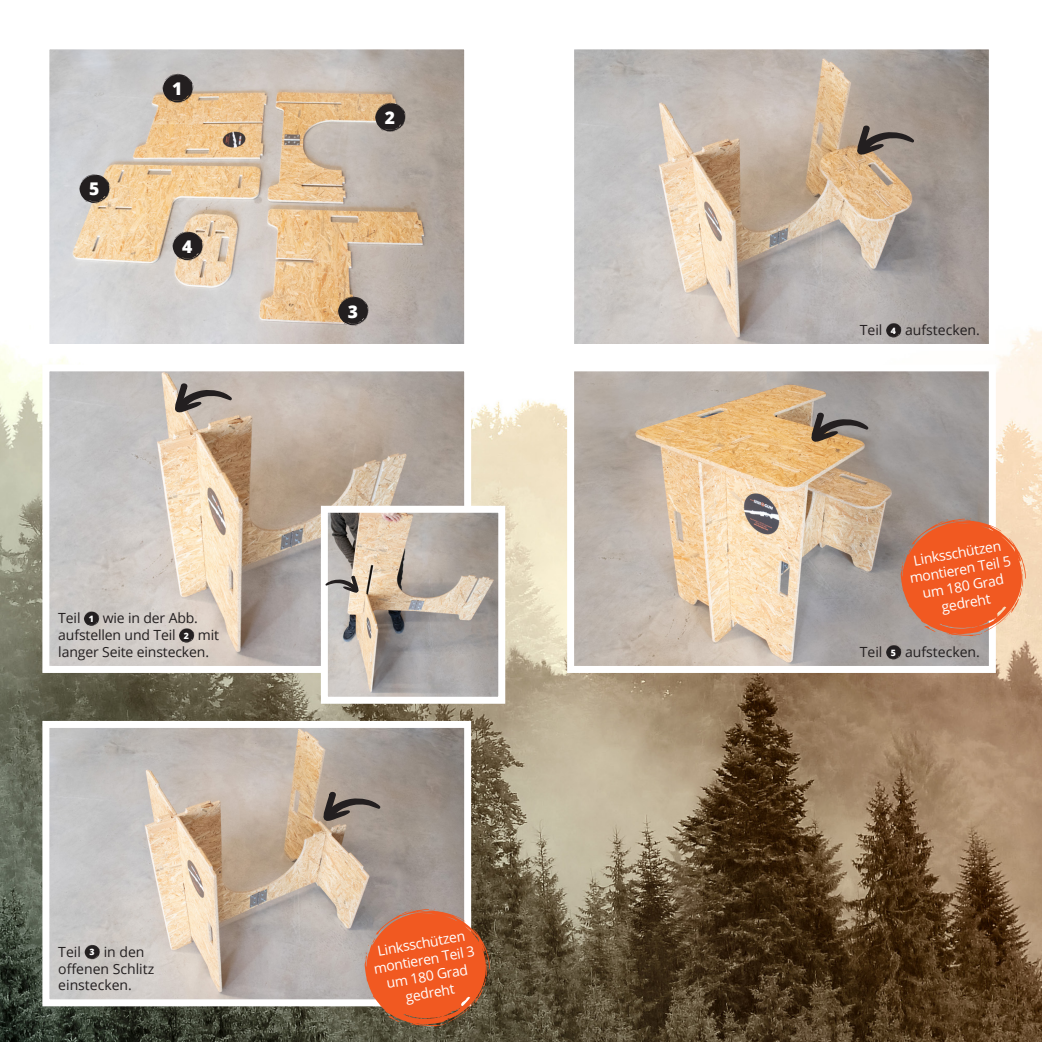
<style>
.page{position:relative;width:1042px;height:1042px;background:#fff}
.page>*{position:absolute;margin:0;border:0;box-sizing:border-box;transform-origin:0 0}
.t1{font:800 17.5px "Open Sans";color:#fff}
.t2{font:14px/16.8px "Open Sans";color:#231f20}
.t3{font:14px/16.8px "Open Sans";color:#fff;text-align:center}
.s1{font-weight:800;font-size:8.75px;color:#fff}
</style>
<div class="page">
<img style="left:0;top:328px;width:1042px;height:714px">
<img style="left:50px;top:50px;width:413px;height:293px">
<div style="left:42px;top:42px;width:429px;height:309px;border:7px solid #fff"></div>
<img style="left:575px;top:50px;width:413px;height:293px">
<div style="left:567px;top:42px;width:429px;height:309px;border:7px solid #fff"></div>
<img style="left:575px;top:372px;width:413px;height:293px">
<div style="left:567px;top:364px;width:429px;height:309px;border:7px solid #fff"></div>
<img style="left:50px;top:729px;width:413px;height:269px">
<div style="left:42px;top:721px;width:429px;height:285px;border:7px solid #fff"></div>
<svg style="left:856px;top:124px;width:59px;height:32px;background:#81756d"></svg>
<svg style="left:810px;top:411px;width:59px;height:32px;background:#82776c"></svg>
<svg style="left:322px;top:790px;width:59px;height:32px;background:#7f756e"></svg>
<svg style="left:163px;top:74px;width:30px;height:29px"></svg>
<svg style="left:375px;top:103px;width:31px;height:29px"></svg>
<svg style="left:338px;top:296px;width:31px;height:29px"></svg>
<svg style="left:172px;top:231px;width:31px;height:29px"></svg>
<svg style="left:79px;top:174px;width:31px;height:29px"></svg>
<svg style="left:886px;top:323px;width:15px;height:14px"></svg>
<svg style="left:886px;top:645px;width:15px;height:14px"></svg>
<svg style="left:85px;top:945px;width:15px;height:14px"></svg>
<img style="left:50px;top:372px;width:413px;height:293px">
<div style="left:42px;top:364px;width:429px;height:309px;border:7px solid #fff"></div>
<svg style="left:174px;top:382px;width:58px;height:32px;background:#928983"></svg>
<img style="left:329px;top:514px;width:168px;height:182px">
<div style="left:321px;top:506px;width:184px;height:198px;border:7px solid #fff"></div>
<svg style="left:84px;top:611px;width:15px;height:15px"></svg>
<svg style="left:179px;top:628px;width:15px;height:15px"></svg>
<svg style="left:325px;top:575px;width:34px;height:18px"></svg>
<svg style="left:364px;top:909px;width:126px;height:117px;background:#d16033"></svg>
<svg style="left:900px;top:518px;width:126px;height:118px;background:#e47245"></svg>
<p class="t1" style="left:89px;top:176px;width:12px">5</p>
<p class="t1" style="left:172px;top:75px;width:12px">1</p>
<p class="t1" style="left:182px;top:233px;width:12px">4</p>
<p class="t2" style="left:58px;top:609px;width:162px">Teil <span class="s1">1</span> wie in der Abb. aufstellen und Teil <span class="s1">2</span> mit langer Seite einstecken.</p>
<p class="t2" style="left:58px;top:943px;width:98px">Teil <span class="s1">3</span> in den offenen Schlitz einstecken.</p>
<p class="t1" style="left:385px;top:104px;width:12px">2</p>
<p class="t1" style="left:348px;top:298px;width:12px">3</p>
<p class="t3" style="left:369px;top:943px;width:104px;rotate:-10deg">Linksschützen montieren Teil 3 um 180 Grad gedreht</p>
<p class="t2" style="left:860px;top:321px;width:122px">Teil <span class="s1">4</span> aufstecken.</p>
<p class="t3" style="left:905px;top:553px;width:104px;rotate:-10deg">Linksschützen montieren Teil 5 um 180 Grad gedreht</p>
<p class="t2" style="left:860px;top:643px;width:122px">Teil <span class="s1">5</span> aufstecken.</p>
</div>
